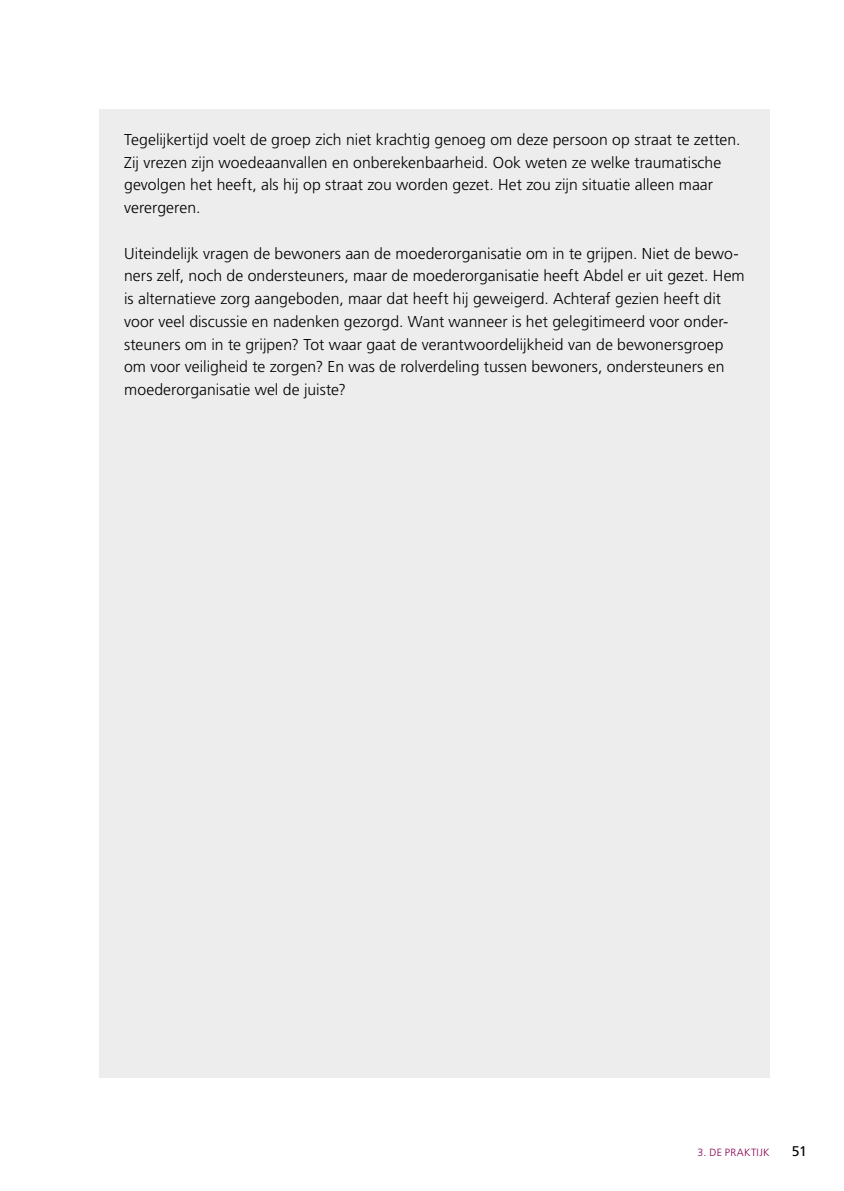
<style>
.page{position:relative;width:844px;height:1191px;background:#fff}
.page>*{position:absolute;margin:0;border:0;box-sizing:border-box;transform-origin:0 0}
.t1{font:300 15.75px/22.8px "Frutiger";letter-spacing:.005em;color:#000}
.t2{font:14px "Frutiger";color:#000}
.t3{font:300 10.5px "Frutiger";letter-spacing:.03em;color:#870050}
</style>
<div class="page">
<div style="left:99px;top:109px;width:670px;height:968px;background:#ededed"></div>
<p class="t1" style="left:124px;top:128px;width:617px">Tegelijkertijd voelt de groep zich niet krachtig genoeg om deze persoon op straat te zetten.<br>Zij vrezen zijn woedeaanvallen en onberekenbaarheid. Ook weten ze welke traumatische gevolgen het heeft, als hij op straat zou worden gezet. Het zou zijn situatie alleen maar verergeren.</p>
<p class="t1" style="left:124px;top:242px;width:622px">Uiteindelijk vragen de bewoners aan de moederorganisatie om in te grijpen. Niet de bewo&shy;ners zelf, noch de ondersteuners, maar de moederorganisatie heeft Abdel er uit gezet. Hem is alternatieve zorg aangeboden, maar dat heeft hij geweigerd. Achteraf gezien heeft dit voor veel discussie en nadenken gezorgd. Want wanneer is het gelegitimeerd voor onder&shy;steuners om in te grijpen? Tot waar gaat de verantwoordelijkheid van de bewonersgroep om voor veiligheid te zorgen? En was de rolverdeling tussen bewoners, ondersteuners en moederorganisatie wel de juiste?</p>
<p class="t3" style="left:697px;top:1146px;width:73px">3. DE PRAKTIJK</p>
<p class="t2" style="left:791px;top:1143px;width:16px">51</p>
</div>
